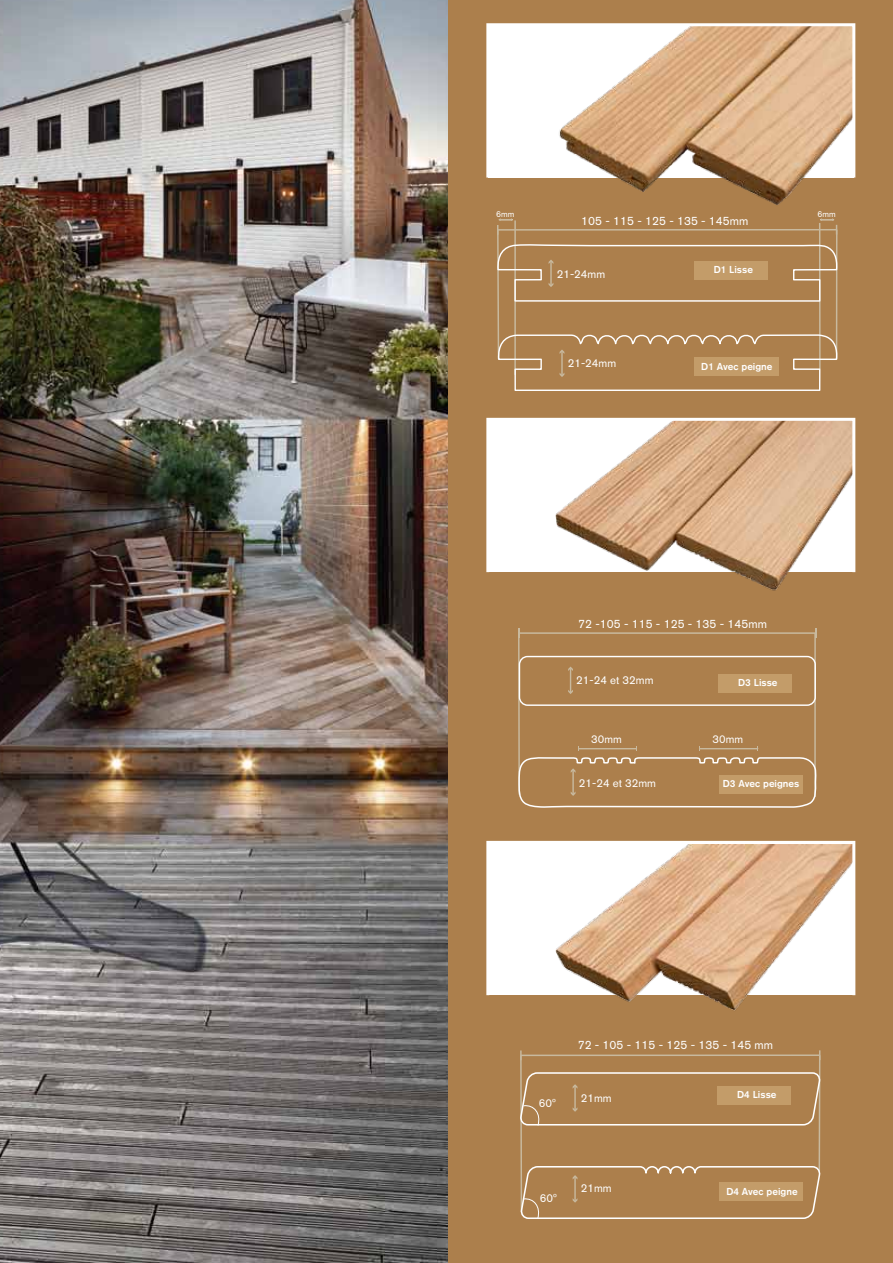
<style>
.page{position:relative;width:893px;height:1263px;background:#fff}
.page>*{position:absolute;margin:0;border:0;box-sizing:border-box;transform-origin:0 0}
.t1{font:12px "Akzidenz Grotesk BE";color:#fff}
.t2{font:11.4px "Akzidenz Grotesk BE";color:#fff}
.t3{font:11.25px "Akzidenz Grotesk BE";color:#fff}
.t4{font:500 10.05px "Akzidenz Grotesk BE";color:#fff}
.t5{font:8.55px "Akzidenz Grotesk BE";color:#fff}
</style>
<div class="page">
<img style="left:0;top:0;width:449px;height:1263px">
<div style="left:449px;top:0;width:444px;height:1263px;background:#ac7f4c"></div>
<svg style="left:568px;top:666px;width:5px;height:28px"></svg>
<hr style="left:814px;top:633px;width:2px;height:164px;background:#c8b99e">
<hr style="left:519px;top:632px;width:297px;height:2px;background:#c8b99e">
<svg style="left:815px;top:628px;width:2px;height:10px"></svg>
<hr style="left:518px;top:633px;width:2px;height:161px;background:#c8b99e">
<div style="left:519px;top:656px;width:297px;height:50px;border:1px solid #fff;border-radius:8px"></div>
<svg style="left:497px;top:218px;width:341px;height:173px"></svg>
<div style="left:694px;top:261px;width:73px;height:18px;background:#c39c69"></div>
<div style="left:719px;top:674px;width:73px;height:18px;background:#c39c69"></div>
<svg style="left:518px;top:746px;width:299px;height:62px"></svg>
<div style="left:488px;top:420px;width:366px;height:152px;background:#fff"></div>
<img style="left:556px;top:422px;width:295px;height:169px">
<div style="left:486px;top:418px;width:369px;height:156px;border:3px solid #fff"></div>
<div style="left:488px;top:25px;width:366px;height:152px;background:#fff"></div>
<img style="left:547px;top:27px;width:304px;height:203px">
<div style="left:486px;top:23px;width:369px;height:156px;border:3px solid #fff"></div>
<div style="left:488px;top:843px;width:366px;height:152px;background:#fff"></div>
<img style="left:556px;top:845px;width:295px;height:166px">
<div style="left:486px;top:841px;width:369px;height:156px;border:3px solid #fff"></div>
<svg style="left:520px;top:1050px;width:301px;height:169px"></svg>
<p class="t5" style="left:496px;top:209px;width:20px">6mm</p>
<p class="t5" style="left:817px;top:209px;width:20px">6mm</p>
<p class="t1" style="left:581px;top:214px;width:169px">105 - 115 - 125 - 135 - 145mm</p>
<p class="t2" style="left:557px;top:267px;width:50px">21-24mm</p>
<p class="t2" style="left:568px;top:356px;width:50px">21-24mm</p>
<p class="t4" style="left:714px;top:264px;width:41px">D1 Lisse</p>
<p class="t4" style="left:701px;top:360px;width:73px">D1 Avec peigne</p>
<p class="t1" style="left:578px;top:616px;width:190px">72 -105 - 115 - 125 - 135 - 145mm</p>
<p class="t2" style="left:576px;top:673px;width:79px">21-24 et 32mm</p>
<p class="t4" style="left:738px;top:676px;width:41px">D3 Lisse</p>
<p class="t3" style="left:591px;top:732px;width:32px">30mm</p>
<p class="t3" style="left:713px;top:732px;width:32px">30mm</p>
<p class="t2" style="left:579px;top:776px;width:79px">21-24 et 32mm</p>
<p class="t4" style="left:723px;top:777px;width:78px">D3 Avec peignes</p>
<p class="t2" style="left:539px;top:1097px;width:19px">60º</p>
<p class="t1" style="left:578px;top:1038px;width:197px">72 - 105 - 115 - 125 - 135 - 145 mm</p>
<p class="t2" style="left:581px;top:1091px;width:32px">21mm</p>
<p class="t4" style="left:737px;top:1089px;width:41px">D4 Lisse</p>
<p class="t2" style="left:540px;top:1191px;width:19px">60º</p>
<p class="t2" style="left:581px;top:1181px;width:32px">21mm</p>
<p class="t4" style="left:726px;top:1185px;width:73px">D4 Avec peigne</p>
</div>
